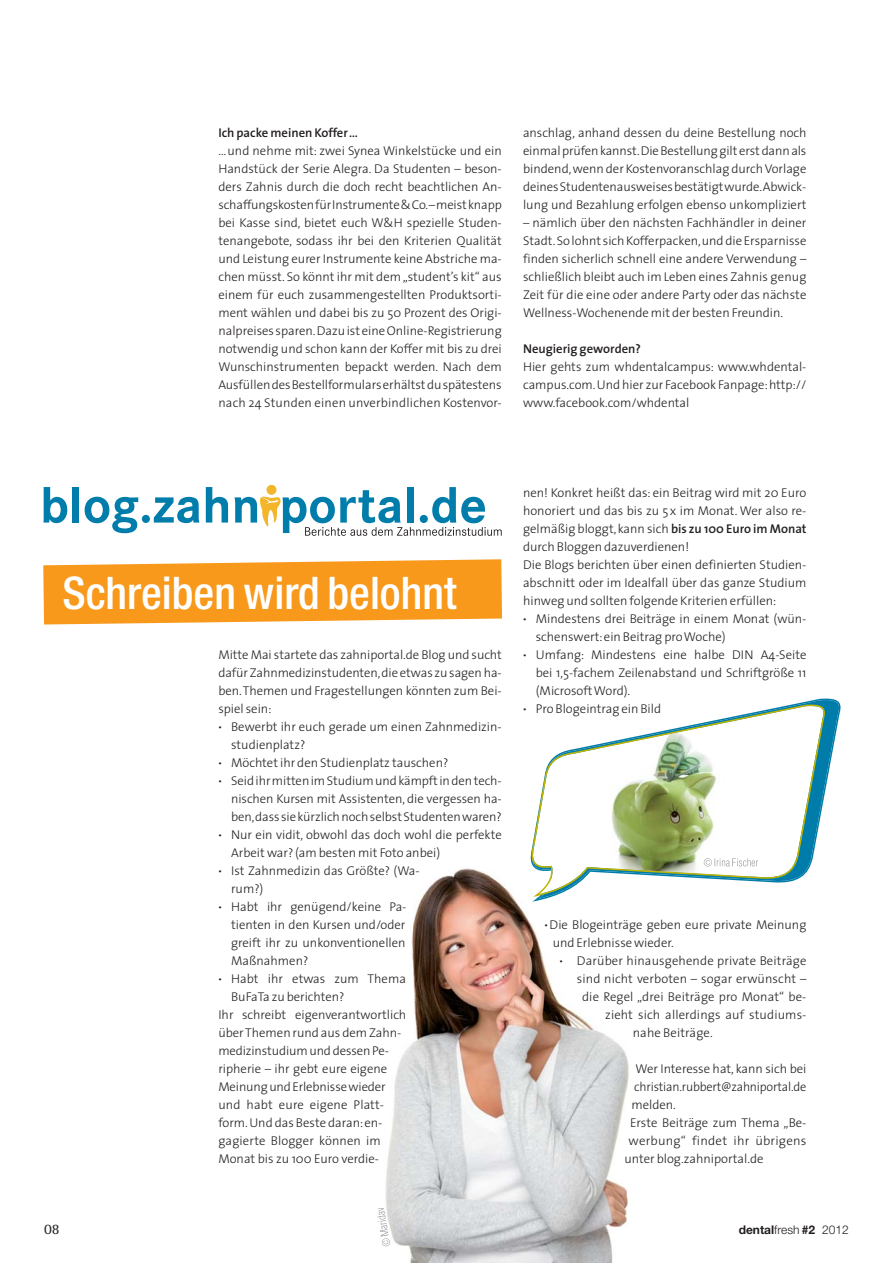
<style>
.page{position:relative;width:893px;height:1263px;background:#fff}
.page>*{position:absolute;margin:0;border:0;box-sizing:border-box;transform-origin:0 0}
.t1{font:500 condensed 45px "Helvetica Neue";color:#fff}
.t2{font:15px "Rotis Serif";color:#231f20}
.t3{font:300 12.75px/18px "The Sans";color:#231f20;text-align:justify}
.t4{font:600 12.75px "The Sans";color:#231f20}
.t5{font:300 12px "Helvetica Neue";color:#231f20}
.s1{font-weight:700}
.s2{font-weight:600}
</style>
<div class="page">
<svg style="left:43px;top:487px;width:24px;height:36px"></svg>
<div style="left:73px;top:487px;width:6px;height:35px;background:#007daa"></div>
<svg style="left:85px;top:497px;width:115px;height:36px"></svg>
<svg style="left:206px;top:487px;width:22px;height:35px"></svg>
<svg style="left:234px;top:487px;width:268px;height:49px"></svg>
<svg style="left:43px;top:559px;width:459px;height:65px;background:#f8a230"></svg>
<img style="left:385px;top:868px;width:244px;height:395px">
<svg style="left:528px;top:698px;width:313px;height:204px"></svg>
<svg style="left:529px;top:704px;width:299px;height:193px"></svg>
<svg style="left:749px;top:858px;width:9px;height:8px"></svg>
<img style="left:704px;top:858px;width:45px;height:8px">
<svg style="left:377px;top:1208px;width:3px;height:14px"></svg>
<img style="left:380px;top:1208px;width:10px;height:39px">
<p class="t4" style="left:218px;top:128px;width:141px">Ich packe meinen Koffer…</p>
<p class="t3" style="left:218px;top:143px;width:285px">…und nehme mit: zwei Synea Winkelstücke und ein Handstück der Serie Alegra. Da Studenten – beson - ders Zahnis durch die doch recht beachtlichen An - schaffungskosten für Instrumente &amp; Co. – meist knapp bei Kasse sind, bietet euch W&amp;H spezielle Studen - tenangebote, sodass ihr bei den Kriterien Qua lität und Leistung eurer Instrumente keine Ab striche ma&shy;chen müsst. So könnt ihr mit dem „student’s kit“ aus einem für euch zusammengestellten Produktsorti - ment wählen und dabei bis zu 50 Prozent des Ori gi - nalpreises sparen. Dazu ist eine Online-Regis trie rung notwendig und schon kann der Koffer mit bis zu drei Wunschinstrumenten bepackt werden. Nach dem Aus füllen des Bestellformulars erhältst du spätestens nach 24 Stunden einen unverbindlichen Kos tenvor -</p>
<p class="t3" style="left:523px;top:125px;width:285px">an schlag, anhand dessen du deine Bestel lung noch einmal prüfen kannst. Die Bestellung gilt erst dann als bindend, wenn der Kostenvoranschlag durch Vorlage deines Studentenausweises bestätigt wurde. Ab wick - lung und Bezahlung erfolgen ebenso unkompliziert</p>
<p class="t3" style="left:523px;top:215px;width:285px">– nämlich über den nächsten Fach händler in deiner Stadt. So lohnt sich Kofferpacken, und die Erspar nisse finden sicherlich schnell eine andere Verwendung – schließlich bleibt auch im Leben eines Zahnis genug Zeit für die eine oder andere Party oder das nächste Wellness-Wochenende mit der bes ten Freundin.</p>
<p class="t4" style="left:523px;top:344px;width:119px">Neugierig geworden?</p>
<p class="t3" style="left:523px;top:359px;width:285px">Hier gehts zum whdentalcampus: www.whdental&shy;campus.com. Und hier zur Facebook Fanpage: http:// www.facebook.com/whdental</p>
<h1 class="t1" style="left:62px;top:577px;width:396px">Schreiben wird belohnt</h1>
<p class="t3" style="left:218px;top:647px;width:285px">Mitte Mai startete das zahniportal.de Blog und sucht</p>
<p class="t3" style="left:218px;top:665px;width:285px">dafür Zahnmedizinstudenten, die etwas zu sagen ha-</p>
<p class="t3" style="left:218px;top:683px;width:285px">ben. Themen und Fragestellungen könnten zum Bei -</p>
<p class="t3" style="left:218px;top:701px;width:55px">spiel sein:</p>
<p class="t3" style="left:218px;top:719px;width:285px"><span class="s1">·</span> Bewerbt ihr euch gerade um einen Zahnmedizin -</p>
<p class="t3" style="left:231px;top:737px;width:76px">studienplatz?</p>
<p class="t3" style="left:218px;top:755px;width:232px"><span class="s1">·</span> Möchtet ihr den Studienplatz tauschen?</p>
<p class="t3" style="left:218px;top:773px;width:285px"><span class="s1">·</span> Seid ihr mitten im Studium und kämpft in den tech-</p>
<p class="t3" style="left:231px;top:791px;width:272px">nischen Kursen mit Assistenten, die vergessen ha-</p>
<p class="t3" style="left:231px;top:809px;width:272px">ben, dass sie kürzlich noch selbst Studenten waren?</p>
<p class="t3" style="left:218px;top:827px;width:285px"><span class="s1">·</span> Nur ein vidit, obwohl das doch wohl die perfekte</p>
<p class="t3" style="left:231px;top:845px;width:211px">Arbeit war? (am besten mit Foto anbei)</p>
<p class="t3" style="left:218px;top:863px;width:203px"><span class="s1">·</span> Ist Zahnmedizin das Größte? (Wa -</p>
<p class="t3" style="left:231px;top:881px;width:34px">rum?)</p>
<p class="t3" style="left:218px;top:899px;width:189px"><span class="s1">·</span> Habt ihr genügend/keine Pa -</p>
<p class="t3" style="left:231px;top:917px;width:176px">tien ten in den Kursen und/oder</p>
<p class="t3" style="left:231px;top:935px;width:176px">greift ihr zu unkonventionellen</p>
<p class="t3" style="left:231px;top:953px;width:79px">Maßnah men?</p>
<p class="t3" style="left:218px;top:971px;width:189px"><span class="s1">·</span> Habt ihr etwas zum Thema</p>
<p class="t3" style="left:231px;top:989px;width:115px">BuFaTa zu berichten?</p>
<p class="t3" style="left:218px;top:1007px;width:189px">Ihr schreibt eigenverantwortlich</p>
<p class="t3" style="left:218px;top:1025px;width:184px">über Themen rund aus dem Zahn-</p>
<p class="t3" style="left:218px;top:1043px;width:172px">medizinstudium und dessen Pe -</p>
<p class="t3" style="left:218px;top:1061px;width:170px">riphe rie – ihr gebt eure eigene</p>
<p class="t3" style="left:218px;top:1079px;width:169px">Meinung und Erlebnisse wieder</p>
<p class="t3" style="left:218px;top:1097px;width:167px">und habt eure eigene Platt -</p>
<p class="t3" style="left:218px;top:1115px;width:166px">form. Und das Beste daran: en-</p>
<p class="t3" style="left:218px;top:1133px;width:164px">gagierte Blogger können im</p>
<p class="t3" style="left:218px;top:1151px;width:162px">Monat bis zu 100 Euro verdie-</p>
<p class="t3" style="left:523px;top:485px;width:285px">nen! Konkret heißt das: ein Bei trag wird mit 20 Euro</p>
<p class="t3" style="left:523px;top:503px;width:285px">honoriert und das bis zu 5x im Monat. Wer also re -</p>
<p class="t3" style="left:523px;top:521px;width:285px">gelmäßig bloggt, kann sich <span class="s2">bis zu 100 Euro im Monat</span></p>
<p class="t3" style="left:523px;top:539px;width:168px">durch Bloggen dazuverdienen!</p>
<p class="t3" style="left:523px;top:557px;width:285px">Die Blogs berichten über einen definierten Studien -</p>
<p class="t3" style="left:523px;top:575px;width:285px">abschnitt oder im Idealfall über das ganze Studium</p>
<p class="t3" style="left:523px;top:593px;width:255px">hinweg und sollten folgende Kriterien erfüllen:</p>
<p class="t3" style="left:523px;top:611px;width:285px"><span class="s1">·</span> Mindestens drei Beiträge in einem Monat (wün -</p>
<p class="t3" style="left:536px;top:629px;width:191px">schens wert: ein Beitrag pro Woche)</p>
<p class="t3" style="left:523px;top:647px;width:285px"><span class="s1">·</span> Umfang: Mindestens eine halbe DIN A4-Seite</p>
<p class="t3" style="left:536px;top:665px;width:272px">bei 1,5-fachem Zeilenabstand und Schriftgröße 11</p>
<p class="t3" style="left:536px;top:683px;width:96px">(Micro soft Word).</p>
<p class="t3" style="left:523px;top:701px;width:140px"><span class="s1">·</span> Pro Blogeintrag ein Bild</p>
<p class="t3" style="left:544px;top:917px;width:264px"><span class="s1">·</span>Die Blogeinträge geben eure private Meinung</p>
<p class="t3" style="left:553px;top:935px;width:122px">und Erlebnisse wieder.</p>
<p class="t3" style="left:559px;top:953px;width:249px"><span class="s1">·</span> Darüber hinausgehende private Beiträge</p>
<p class="t3" style="left:577px;top:971px;width:231px">sind nicht verboten – sogar erwünscht –</p>
<p class="t3" style="left:582px;top:989px;width:226px">die Regel „drei Bei träge pro Monat“ be-</p>
<p class="t3" style="left:605px;top:1007px;width:203px">zieht sich allerdings auf stu diums -</p>
<p class="t3" style="left:633px;top:1025px;width:82px">nahe Beiträge.</p>
<p class="t3" style="left:635px;top:1061px;width:173px">Wer Interesse hat, kann sich bei</p>
<p class="t3" style="left:634px;top:1079px;width:174px">christian.rubbert@zahniportal.de</p>
<p class="t3" style="left:632px;top:1097px;width:46px">melden.</p>
<p class="t3" style="left:630px;top:1115px;width:178px">Erste Beiträge zum Thema „Be -</p>
<p class="t3" style="left:629px;top:1133px;width:179px">wer bung“ findet ihr übrigens</p>
<p class="t3" style="left:624px;top:1151px;width:140px">unter blog.zahniportal.de</p>
<p class="t2" style="left:44px;top:1222px;width:17px">08</p>
<p class="t5" style="left:739px;top:1222px;width:112px"><span class="s1">dental</span>fresh <span class="s1">#2</span> 2012</p>
</div>
